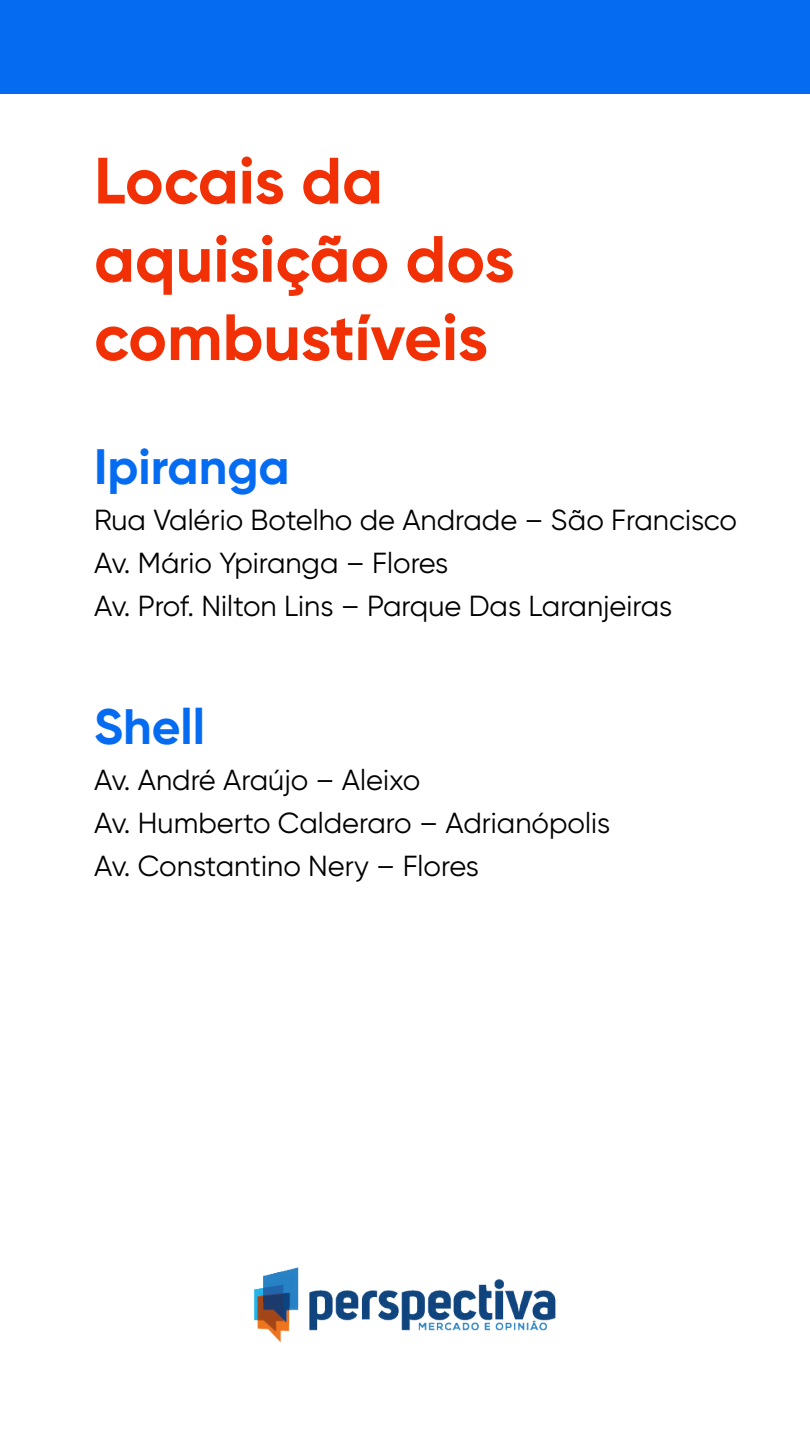
<style>
.page{position:relative;width:810px;height:1440px;background:#fff}
.page>*{position:absolute;margin:0;border:0;box-sizing:border-box;transform-origin:0 0}
.t1{font:700 65.25px/78.3px "Gilroy";color:#f23005}
.t2{font:700 49.72px "Gilroy";color:#056cf2}
.t3{font:29.03px/43.1px "Gilroy";color:#000}
</style>
<div class="page">
<div style="left:0;top:0;width:810px;height:94px;background:#056cf2"></div>
<img style="left:254px;top:1268px;width:302px;height:75px">
<h1 class="t1" style="left:94px;top:141px;width:422px">Locais da aquisição dos combustíveis</h1>
<h2 class="t2" style="left:94px;top:435px;width:197px">Ipiranga</h2>
<p class="t3" style="left:94px;top:498px;width:645px">Rua Valério Botelho de Andrade – São Francisco<br>Av. Mário Ypiranga – Flores<br>Av. Prof. Nilton Lins – Parque Das Laranjeiras</p>
<h2 class="t2" style="left:94px;top:695px;width:113px">Shell</h2>
<p class="t3" style="left:94px;top:758px;width:518px">Av. André Araújo – Aleixo<br>Av. Humberto Calderaro – Adrianópolis<br>Av. Constantino Nery – Flores</p>
</div>
